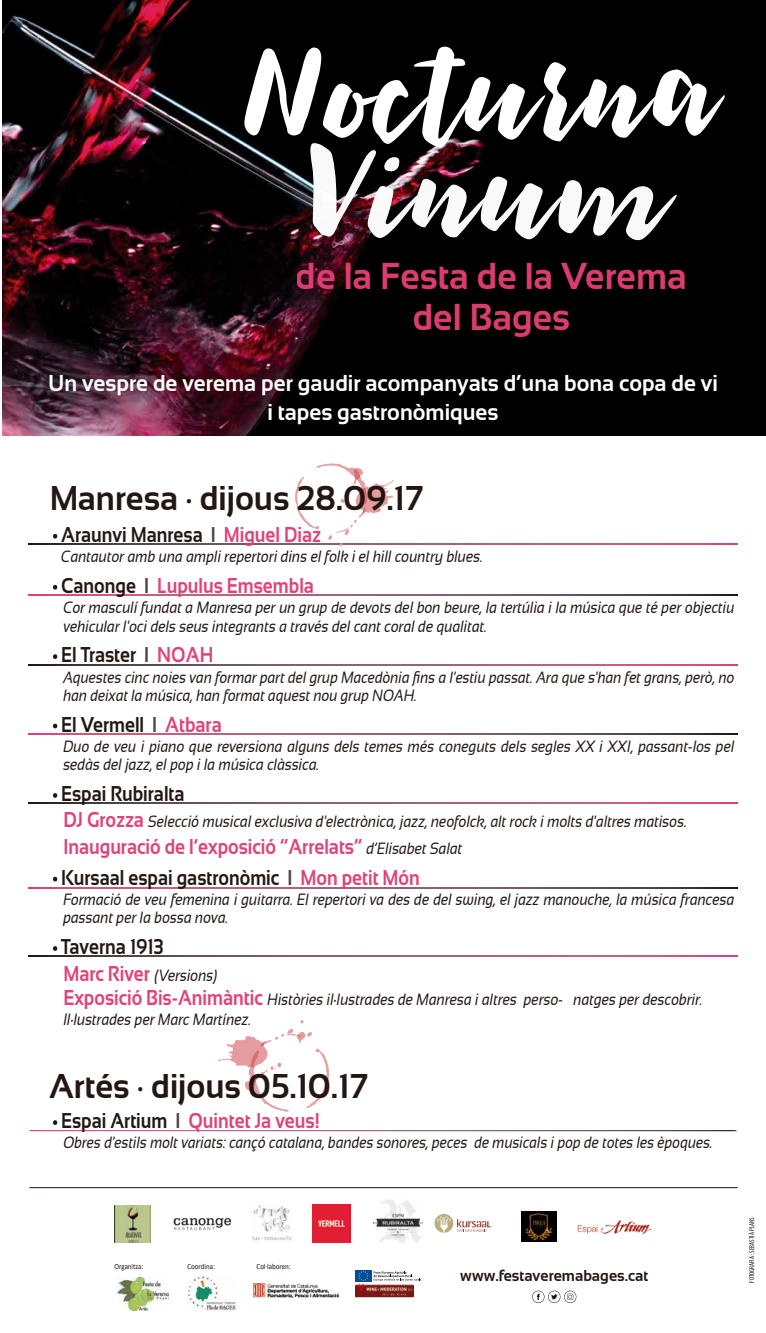
<style>
.page{position:relative;width:766px;height:1333px;background:#fff}
.page>*{position:absolute;margin:0;border:0;box-sizing:border-box;transform-origin:0 0}
.t1{font:151.9px "Bolten";color:#fff;scale:.95 1}
.t2{font:151.9px "Bolten";color:#fff}
.t3{font:700 37.5px "Sansation";color:#e03e75;scale:.95 1}
.t4{font:700 34.4px "Sansation";color:#1e120d;scale:.95 1}
.t5{font:700 23px/29px "Sansation";color:#fff;text-align:center;scale:.95 1}
.t6{font:700 21.4px/30.6px "Sansation";color:#e03e75;scale:.85 1}
.t7{font:700 21.4px "Sansation";color:#1e120d;scale:.85 1}
.t8{font:italic 16.3px/18.4px "Sansation";color:#1e120d;scale:.85 1}
.t9{font:italic 16.3px/18.4px "Sansation";color:#1e120d;scale:.84 1}
.t10{font:700 15.8px "Sansation";color:#1e120d;scale:.95 1}
.t11{font:7.8px "Calibri";letter-spacing:-.005em;color:#1d120b;scale:.9 1}
.t12{font:condensed 7px "Myriad Pro";color:#1e120d}
.s1{color:#4b413e}
.s2{color:#e03e75}
.s3{color:#1e120d}
.s4{font-weight:700;font-style:normal;font-size:21.4px;color:#e03e75}
.s5{font-weight:400;font-style:italic;font-size:16.3px;color:#1e120d}
</style>
<div class="page">
<img style="left:2px;top:0;width:763px;height:436px">
<svg style="left:29px;top:543px;width:708px;height:2px"></svg>
<svg style="left:29px;top:594px;width:708px;height:1px"></svg>
<svg style="left:29px;top:664px;width:708px;height:1px"></svg>
<svg style="left:29px;top:802px;width:708px;height:1px"></svg>
<svg style="left:29px;top:733px;width:708px;height:1px"></svg>
<svg style="left:295px;top:463px;width:99px;height:83px"></svg>
<svg style="left:218px;top:1020px;width:111px;height:91px"></svg>
<svg style="left:29px;top:887px;width:708px;height:1px"></svg>
<svg style="left:28px;top:955px;width:709px;height:1px"></svg>
<hr style="left:29px;top:1187px;width:708px;height:1px;background:#1e120d">
<svg style="left:53px;top:534px;width:4px;height:4px"></svg>
<svg style="left:53px;top:585px;width:4px;height:4px"></svg>
<svg style="left:53px;top:654px;width:4px;height:5px"></svg>
<svg style="left:53px;top:723px;width:4px;height:5px"></svg>
<svg style="left:53px;top:793px;width:4px;height:4px"></svg>
<svg style="left:53px;top:876px;width:4px;height:5px"></svg>
<svg style="left:53px;top:946px;width:4px;height:4px"></svg>
<svg style="left:30px;top:1120px;width:707px;height:11px"></svg>
<img style="left:521px;top:1211px;width:35px;height:30px">
<img style="left:114px;top:1205px;width:37px;height:37px">
<img style="left:173px;top:1218px;width:59px;height:12px">
<img style="left:252px;top:1204px;width:39px;height:37px">
<img style="left:373px;top:1199px;width:49px;height:42px">
<img style="left:313px;top:1204px;width:37px;height:38px">
<div style="left:355px;top:1270px;width:16px;height:11px;background:#004d9c"></div>
<svg style="left:358px;top:1270px;width:63px;height:11px"></svg>
<img style="left:355px;top:1283px;width:58px;height:14px">
<img style="left:117px;top:1277px;width:52px;height:33px">
<img style="left:187px;top:1275px;width:49px;height:35px">
<img style="left:253px;top:1283px;width:85px;height:14px">
<svg style="left:434px;top:1213px;width:19px;height:19px"></svg>
<svg style="left:437px;top:1216px;width:14px;height:16px"></svg>
<svg style="left:457px;top:1219px;width:34px;height:12px"></svg>
<img style="left:577px;top:1220px;width:74px;height:15px">
<svg style="left:532px;top:1290px;width:44px;height:12px"></svg>
<h1 class="t1" style="left:244px;top:18px;width:503px">Nocturna</h1>
<h1 class="t2" style="left:307px;top:117px;width:367px">Vinum</h1>
<h2 class="t3" style="left:296px;top:255px;width:413px">de la Festa de la Verema</h2>
<h2 class="t3" style="left:412px;top:296px;width:167px">del Bages</h2>
<h3 class="t5" style="left:48px;top:369px;width:706px">Un vespre de verema per gaudir acompanyats d’una bona copa de vi i tapes gastronòmiques</h3>
<h3 class="t4" style="left:49px;top:479px;width:395px">Manresa · dijous 28.09.17</h3>
<h3 class="t7" style="left:53px;top:522px;width:316px">· Araunvi Manresa <span class="s1">I</span> <span class="s2">Miguel Diaz</span></h3>
<p class="t8" style="left:61px;top:547px;width:497px">Cantautor amb una ampli repertori dins el folk i el hill country blues.</p>
<h3 class="t6" style="left:53px;top:570px;width:308px"><span class="s3">· Canonge</span> <span class="s1">I</span> Lupulus Emsembla</h3>
<p class="t8" style="left:63px;top:598px;width:791px">Cor masculí fundat a Manresa per un grup de devots del bon beure, la tertúlia i la música que té per objectiu vehicular l'oci dels seus integrants a través del cant coral de qualitat.</p>
<h3 class="t7" style="left:53px;top:642px;width:190px">· El Traster <span class="s1">I</span> <span class="s2">NOAH</span></h3>
<p class="t9" style="left:63px;top:667px;width:800px">Aquestes cinc noies van formar part del grup Macedònia fins a l'estiu passat. Ara que s'han fet grans, però, no han deixat la música, han format aquest nou grup NOAH.</p>
<h3 class="t7" style="left:53px;top:712px;width:200px">· El Vermell <span class="s1">I</span> <span class="s2">Atbara</span></h3>
<p class="t8" style="left:63px;top:737px;width:790px">Duo de veu i piano que reversiona alguns dels temes més coneguts dels segles XX i XXI, passant-los pel sedàs del jazz, el pop i la música clàssica.</p>
<h3 class="t7" style="left:53px;top:781px;width:156px">· Espai Rubiralta</h3>
<p class="t8" style="left:63px;top:812px;width:735px"><span class="s4">DJ Grozza</span> Selecció musical exclusiva d'electrònica, jazz, neofolck, alt rock i molts d'altres matisos.</p>
<h3 class="t6" style="left:53px;top:831px;width:483px;text-indent:10px">Inauguració de l’exposició “Arrelats” <span class="s5">d’Elisabet Salat </span><span class="s3">· Kursaal espai gastronòmic</span> <span class="s1">I</span> Mon petit Món</h3>
<p class="t8" style="left:63px;top:890px;width:790px">Formació de veu femenina i guitarra. El repertori va des de del swing, el jazz manouche, la música francesa passant per la bossa nova.</p>
<h3 class="t7" style="left:53px;top:934px;width:131px">· Taverna 1913</h3>
<p class="t8" style="left:63px;top:962px;width:753px;line-height:24.5px"><span class="s4">Marc River</span> (Versions)<br><span class="s4">Exposició Bis-Animàntic</span> Històries il·lustrades de Manresa i altres perso- natges per descobrir.</p>
<p class="t8" style="left:63px;top:1010px;width:222px">Il·lustrades per Marc Martínez.</p>
<h3 class="t4" style="left:49px;top:1066px;width:337px">Artés · dijous 05.10.17</h3>
<h3 class="t6" style="left:53px;top:1105px;width:315px"><span class="s3">· Espai Artium</span> <span class="s1">I</span> Quintet Ja veus!</h3>
<p class="t9" style="left:63px;top:1133px;width:774px">Obres d'estils molt variats: cançó catalana, bandes sonores, peces de musicals i pop de totes les èpoques.</p>
<p class="t11" style="left:115px;top:1261px;width:33px">Organitza:</p>
<p class="t11" style="left:187px;top:1261px;width:32px">Coordina:</p>
<p class="t11" style="left:256px;top:1261px;width:39px">Col·laboren:</p>
<p class="t10" style="left:460px;top:1266px;width:199px">www.festaveremabages.cat</p>
<p class="t12" style="left:747px;top:1282px;width:67px;rotate:-90deg">FOTOGRAFIA : SEBASTIÀ PLANS</p>
</div>
